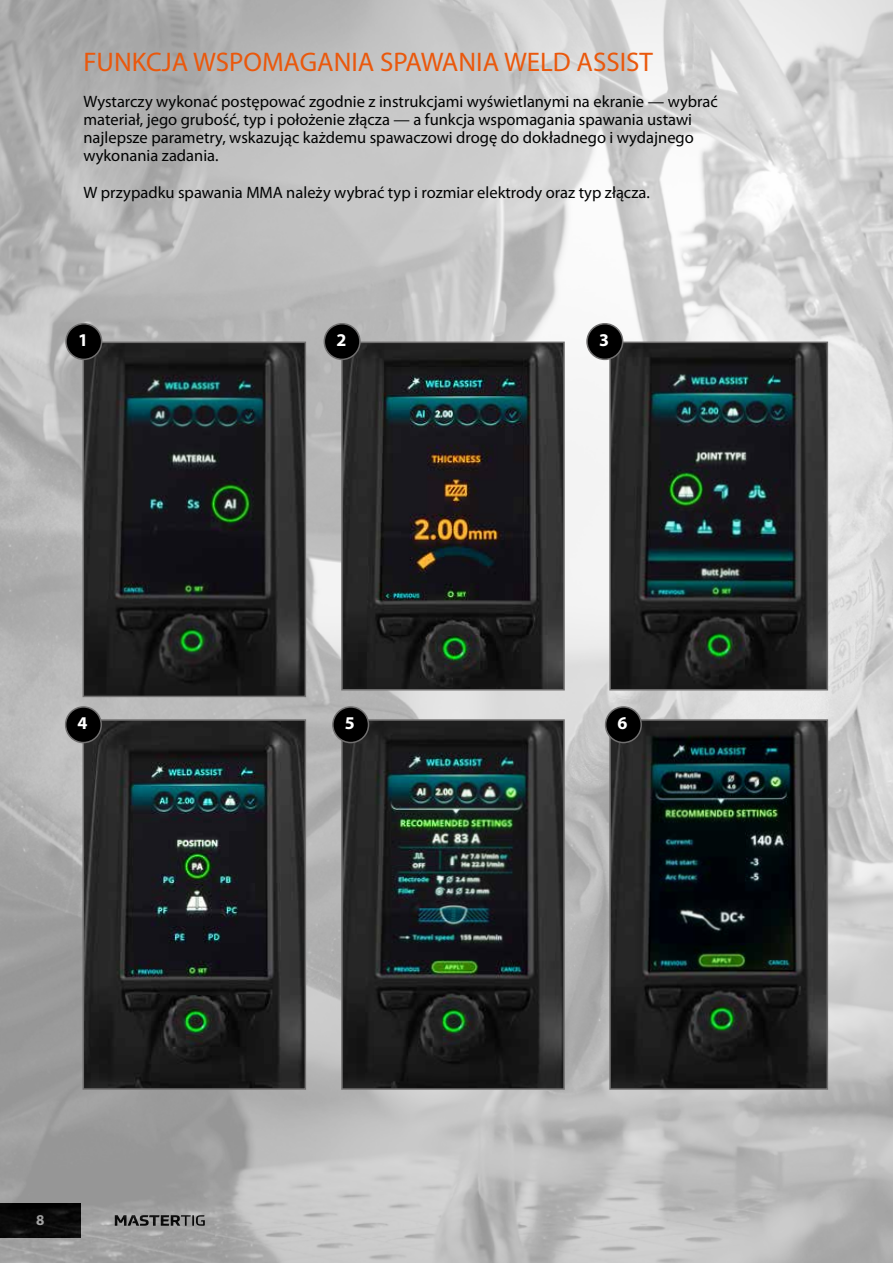
<style>
.page{position:relative;width:893px;height:1263px;background:#fff}
.page>*{position:absolute;margin:0;border:0;box-sizing:border-box;transform-origin:0 0}
.t1{font:27px "Myriad Pro";color:#ea580c}
.t2{font:700 18px "Myriad Pro";color:#fff}
.t3{font:16.5px/18px "Myriad Pro";color:#010202}
.t4{font:700 15px "Myriad Pro";color:#fff}
</style>
<div class="page">
<img style="left:0;top:0;width:893px;height:1263px">
<svg style="left:340px;top:341px;width:226px;height:350px;background:#272a29"></svg>
<svg style="left:609px;top:341px;width:220px;height:350px;background:#212a2b"></svg>
<svg style="left:82px;top:718px;width:225px;height:372px;background:#232828"></svg>
<svg style="left:609px;top:718px;width:220px;height:372px;background:#1c2322"></svg>
<div style="left:66px;top:707px;width:35px;height:35px;background:#000;border-radius:50%"></div>
<div style="left:65px;top:706px;width:37px;height:37px;border:2px solid #706f6f;border-radius:50%"></div>
<div style="left:606px;top:707px;width:35px;height:35px;background:#000;border-radius:50%"></div>
<div style="left:605px;top:706px;width:37px;height:37px;border:2px solid #706f6f;border-radius:50%"></div>
<div style="left:324px;top:324px;width:36px;height:35px;background:#000;border-radius:50%"></div>
<div style="left:324px;top:323px;width:37px;height:37px;border:2px solid #706f6f;border-radius:50%"></div>
<div style="left:587px;top:324px;width:36px;height:35px;background:#000;border-radius:50%"></div>
<div style="left:586px;top:323px;width:37px;height:37px;border:2px solid #706f6f;border-radius:50%"></div>
<svg style="left:82px;top:341px;width:225px;height:357px;background:#212626"></svg>
<div style="left:66px;top:324px;width:36px;height:35px;background:#000;border-radius:50%"></div>
<div style="left:65px;top:323px;width:37px;height:37px;border:2px solid #706f6f;border-radius:50%"></div>
<img style="left:340px;top:718px;width:226px;height:372px">
<div style="left:333px;top:707px;width:35px;height:35px;background:#000;border-radius:50%"></div>
<div style="left:332px;top:706px;width:37px;height:37px;border:2px solid #706f6f;border-radius:50%"></div>
<h1 class="t1" style="left:83px;top:46px;width:571px">FUNKCJA WSPOMAGANIA SPAWANIA WELD ASSIST</h1>
<p class="t3" style="left:83px;top:93px;width:636px">Wystarczy wykonać postępować zgodnie z instrukcjami wyświetlanymi na ekranie — wybrać materiał, jego grubość, typ i położenie złącza — a funkcja wspomagania spawania ustawi najlepsze parametry, wskazując każdemu spawaczowi drogę do dokładnego i wydajnego wykonania zadania.</p>
<p class="t3" style="left:83px;top:183px;width:568px">W przypadku spawania MMA należy wybrać typ i rozmiar elektrody oraz typ złącza.</p>
<p class="t2" style="left:78px;top:328px;width:11px">1</p>
<p class="t2" style="left:336px;top:328px;width:11px">2</p>
<p class="t2" style="left:599px;top:328px;width:11px">3</p>
<p class="t2" style="left:78px;top:711px;width:11px">4</p>
<p class="t2" style="left:618px;top:711px;width:11px">6</p>
<p class="t2" style="left:345px;top:711px;width:11px">5</p>
<p class="t4" style="left:36px;top:1210px;width:10px">8</p>
</div>
